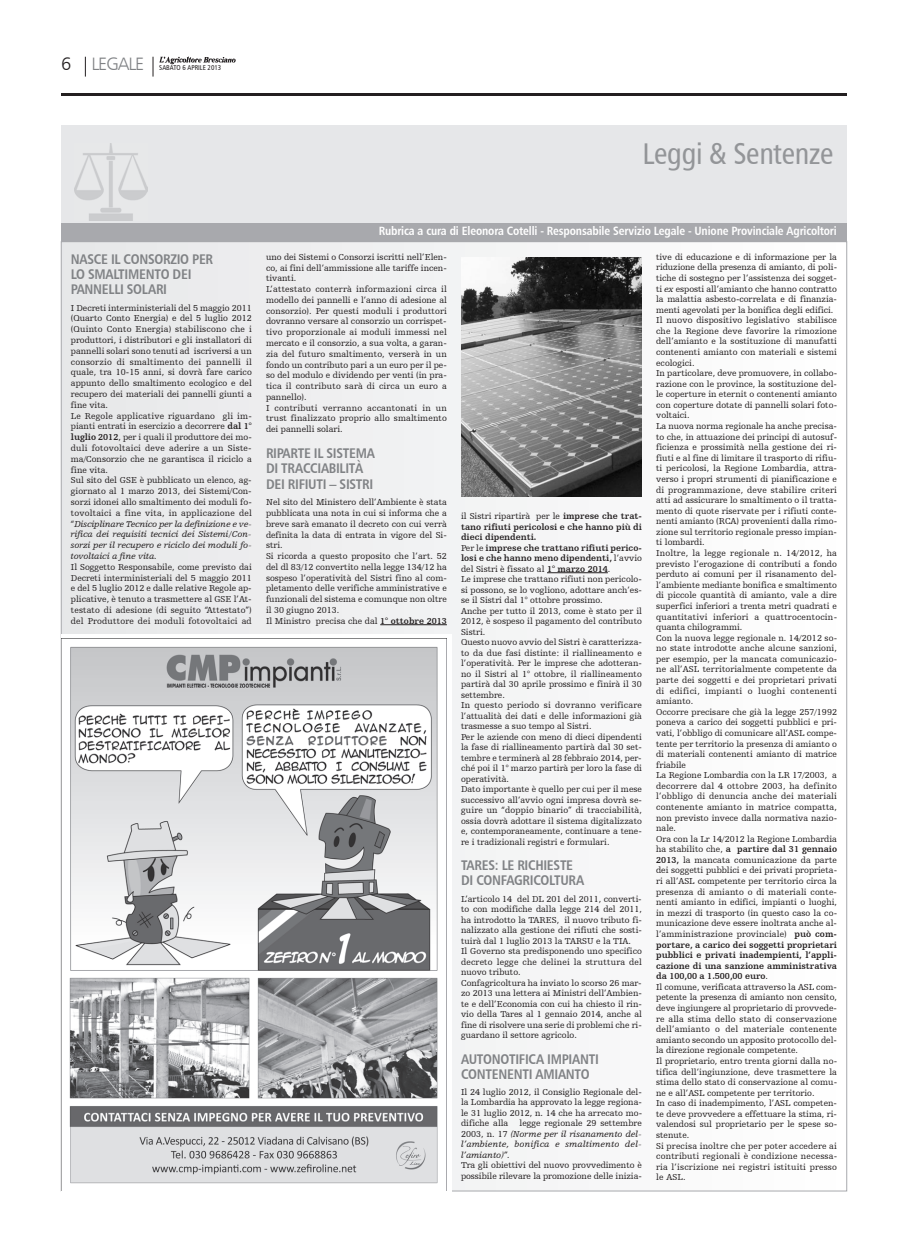
<style>
.page{position:relative;width:908px;height:1248px;background:#fff}
.page>*{position:absolute;margin:0;border:0;box-sizing:border-box;transform-origin:0 0}
.t1{font:30px "Humanist 777 BT Roman Condensed B";letter-spacing:-.01em;color:#939598}
.t2{font:18px "Humanist 777 BT Light B";letter-spacing:-.055em;color:#808285}
.t3{font:14px/15.3px "Humanist 777 BT Bold Condensed B";letter-spacing:-.02em;color:#808285}
.t4{font:12px "Humanist 777 BT Bold Condensed B";letter-spacing:-.01em;color:#fff}
.t5{font:9px/10.6px "Humanist Slabserif 712 BT";color:#231f20}
.t6{font:7px "Humanist 777 BT Roman Condensed B";color:#231f20}
.s1{color:#231f20}
.s2{font-weight:700}
.s3{font-style:italic}
</style>
<div class="page">
<hr style="left:61px;top:93px;width:785px;height:3px;background:#231f20">
<svg style="left:85px;top:57px;width:1px;height:20px"></svg>
<img style="left:159px;top:56px;width:77px;height:9px">
<svg style="left:153px;top:57px;width:1px;height:20px"></svg>
<div style="left:61px;top:242px;width:785px;height:948px;background:linear-gradient(to right,#e7e7e9,#fefefe)"></div>
<div style="left:61px;top:125px;width:785px;height:98px;background:#e6e7e9"></div>
<img style="left:74px;top:143px;width:74px;height:78px">
<div style="left:61px;top:223px;width:785px;height:18px;background:#a8a9ad"></div>
<hr style="left:380px;top:624px;width:66px;height:1px;background:#231f20">
<hr style="left:546px;top:572px;width:61px;height:1px;background:#231f20">
<img style="left:461px;top:257px;width:180px;height:239px">
<div style="left:61px;top:634px;width:390px;height:557px;background:linear-gradient(to right,#fff,#fff)"></div>
<img style="left:61px;top:638px;width:385px;height:552px">
<h2 class="t2" style="left:61px;top:53px;width:85px"><span class="s1">6</span> leGAle</h2>
<p class="t6" style="left:159px;top:63px;width:64px">SABATO 6 APRILE 2013</p>
<h1 class="t1" style="left:642px;top:135px;width:193px">Leggi &amp; Sentenze</h1>
<h3 class="t3" style="left:71px;top:251px;width:144px">NASCE IL CONSORZIO PER<br>LO SMALTIMENTO DEI<br>PANNELLI SOLARI</h3>
<p class="t5" style="left:71px;top:302px;width:182px">I Decreti interministeriali del 5 maggio 2011 (Quarto Conto Energia) e del 5 luglio 2012 (Quinto Conto Energia) stabiliscono che i produttori, i distributori e gli installatori di pannelli solari sono tenuti ad iscriversi a un consorzio di smaltimento dei pannelli il quale, tra 10-15 anni, si dovrà fare carico appunto dello smaltimento ecologico e del recupero dei materiali dei pannelli giunti a fine vita.<br>Le Regole applicative riguardano gli im&shy;pianti entrati in esercizio a decorrere <span class="s2">dal 1° luglio 2012</span>, per i quali il produttore dei mo&shy;duli fotovoltaici deve aderire a un Siste&shy;ma/Consorzio che ne garantisca il riciclo a fine vita.<br>Sul sito del GSE è pubblicato un elenco, ag&shy;giornato al 1 marzo 2013, dei Sistemi/Con&shy;sorzi idonei allo smaltimento dei moduli fo&shy;tovoltaici a fine vita, in applicazione del “<span class="s3">Disciplinare Tecnico per la definizione e ve&shy;rifica dei requisiti tecnici dei Sistemi/Con&shy;sorzi per il recupero e riciclo dei moduli fo&shy;tovoltaici a fine vita.</span></p>
<p class="t5" style="left:71px;top:561px;width:182px;text-align:justify">Il Soggetto Responsabile, come previsto dai Decreti interministeriali del 5 maggio 2011 e del 5 luglio 2012 e dalle relative Regole ap&shy;plicative, è tenuto a trasmettere al GSE l’At&shy;testato di adesione (di seguito “Attestato”) del Produttore dei moduli fotovoltaici ad</p>
<h3 class="t4" style="left:378px;top:223px;width:459px">RUBRICA A CURA DI ELEONORA COTELLI - RESPONSABILE SERVIZIO LEGALE - UNIONE PROVINCIALE AGRICOLTORI</h3>
<p class="t5" style="left:266px;top:251px;width:182px">uno dei Sistemi o Consorzi iscritti nell’Elen&shy;co, ai fini dell’ammissione alle tariffe incen&shy;tivanti.<br>L’attestato conterrà informazioni circa il modello dei pannelli e l’anno di adesione al consorzio). Per questi moduli i produttori dovranno versare al consorzio un corrispet&shy;tivo proporzionale ai moduli immessi nel mercato e il consorzio, a sua volta, a garan&shy;zia del futuro smaltimento, verserà in un fondo un contributo pari a un euro per il pe&shy;so del modulo e dividendo per venti (in pra&shy;tica il contributo sarà di circa un euro a pannello).<br>I contributi verranno accantonati in un trust finalizzato proprio allo smaltimento dei pannelli solari.</p>
<h3 class="t3" style="left:266px;top:445px;width:110px">RIPARTE IL SISTEMA<br>DI TRACCIABILITÀ<br>DEI RIFIUTI – SISTRI</h3>
<p class="t5" style="left:266px;top:496px;width:182px">Nel sito del Ministero dell’Ambiente è stata pubblicata una nota in cui si informa che a breve sarà emanato il decreto con cui verrà definita la data di entrata in vigore del Si&shy;stri.<br>Si ricorda a questo proposito che l’art. 52 del dl 83/12 convertito nella legge 134/12 ha sospeso l’operatività del Sistri fino al com&shy;pletamento delle verifiche amministrative e funzionali del sistema e comunque non oltre il 30 giugno 2013.<br>Il Ministro precisa che dal <span class="s2">1° ottobre 2013</span></p>
<p class="t5" style="left:461px;top:511px;width:182px">il Sistri ripartirà per le <span class="s2">imprese che trat&shy;tano rifiuti pericolosi e che hanno più di dieci dipendenti.<br></span>Per le <span class="s2">imprese che trattano rifiuti perico&shy;losi e che hanno meno dipendenti,</span> l’avvio del Sistri è fissato al <span class="s2">1° marzo 2014</span>.<br>Le imprese che trattano rifiuti non pericolo&shy;si possono, se lo vogliono, adottare anch’es&shy;se il Sistri dal 1° ottobre prossimo.<br>Anche per tutto il 2013, come è stato per il 2012, è sospeso il pagamento del contributo Sistri.<br>Questo nuovo avvio del Sistri è caratterizza&shy;to da due fasi distinte: il riallineamento e l’operatività. Per le imprese che adotteran&shy;no il Sistri al 1° ottobre, il riallineamento partirà dal 30 aprile prossimo e finirà il 30 settembre.<br>In questo periodo si dovranno verificare l’attualità dei dati e delle informazioni già trasmesse a suo tempo al Sistri.<br>Per le aziende con meno di dieci dipendenti la fase di riallineamento partirà dal 30 set&shy;tembre e terminerà al 28 febbraio 2014, per&shy;ché poi il 1° marzo partirà per loro la fase di operatività.<br>Dato importante è quello per cui per il mese successivo all’avvio ogni impresa dovrà se&shy;guire un “doppio binario” di tracciabilità, ossia dovrà adottare il sistema digitalizzato e, contemporaneamente, continuare a tene&shy;re i tradizionali registri e formulari.</p>
<h3 class="t3" style="left:461px;top:857px;width:125px;line-height:15px">TARES: LE RICHIESTE<br>DI CONFAGRICOLTURA</h3>
<p class="t5" style="left:461px;top:893px;width:182px">L’articolo 14 del DL 201 del 2011, converti&shy;to con modifiche dalla legge 214 del 2011, ha introdotto la TARES, il nuovo tributo fi&shy;nalizzato alla gestione dei rifiuti che sosti&shy;tuirà dal 1 luglio 2013 la TARSU e la TIA.<br>Il Governo sta predisponendo uno specifico decreto legge che delinei la struttura del nuovo tributo.<br>Confagricoltura ha inviato lo scorso 26 mar&shy;zo 2013 una lettera ai Ministri dell’Ambien&shy;te e dell’Economia con cui ha chiesto il rin&shy;vio della Tares al 1 gennaio 2014, anche al fine di risolvere una serie di problemi che ri&shy;guardano il settore agricolo.</p>
<h3 class="t3" style="left:461px;top:1050px;width:139px;line-height:15px">AUTONOTIFICA IMPIANTI<br>CONTENENTI AMIANTO</h3>
<p class="t5" style="left:461px;top:1086px;width:182px;text-align:justify">Il 24 luglio 2012, il Consiglio Regionale del&shy;la Lombardia ha approvato la legge regiona&shy;le 31 luglio 2012, n. 14 che ha arrecato mo&shy;difiche alla legge regionale 29 settembre 2003, n. 17 <span class="s3">(Norme per il risanamento del&shy;l’ambiente, bonifica e smaltimento del&shy;l’amianto)”.</span></p>
<p class="t5" style="left:461px;top:1159px;width:182px">Tra gli obiettivi del nuovo provvedimento è possibile rilevare la promozione delle inizia-</p>
<p class="t5" style="left:656px;top:251px;width:182px">tive di educazione e di informazione per la riduzione della presenza di amianto, di poli&shy;tiche di sostegno per l’assistenza dei sogget&shy;ti <span class="s3">ex</span> esposti all’amianto che hanno contratto la malattia asbesto-correlata e di finanzia&shy;menti agevolati per la bonifica degli edifici.<br>Il nuovo dispositivo legislativo stabilisce che la Regione deve favorire la rimozione dell’amianto e la sostituzione di manufatti contenenti amianto con materiali e sistemi ecologici.<br>In particolare, deve promuovere, in collabo&shy;razione con le province, la sostituzione del&shy;le coperture in eternit o contenenti amianto con coperture dotate di pannelli solari foto&shy;voltaici.<br>La nuova norma regionale ha anche precisa&shy;to che, in attuazione dei principi di autosuf&shy;ficienza e prossimità nella gestione dei ri&shy;fiuti e al fine di limitare il trasporto di rifiu&shy;ti pericolosi, la Regione Lombardia, attra&shy;verso i propri strumenti di pianificazione e di programmazione, deve stabilire criteri atti ad assicurare lo smaltimento o il tratta&shy;mento di quote riservate per i rifiuti conte&shy;nenti amianto (RCA) provenienti dalla rimo&shy;zione sul territorio regionale presso impian&shy;ti lombardi.<br>Inoltre, la legge regionale n. 14/2012, ha previsto l’erogazione di contributi a fondo perduto ai comuni per il risanamento del&shy;l’ambiente mediante bonifica e smaltimento di piccole quantità di amianto, vale a dire superfici inferiori a trenta metri quadrati e quantitativi inferiori a quattrocentocin&shy;quanta chilogrammi.<br>Con la nuova legge regionale n. 14/2012 so&shy;no state introdotte anche alcune sanzioni, per esempio, per la mancata comunicazio&shy;ne all’ASL territorialmente competente da parte dei soggetti e dei proprietari privati di edifici, impianti o luoghi contenenti amianto.<br>Occorre precisare che già la legge 257/1992 poneva a carico dei soggetti pubblici e pri&shy;vati, l’obbligo di comunicare all’ASL compe&shy;tente per territorio la presenza di amianto o di materiali contenenti amianto di matrice friabile<br>La Regione Lombardia con la LR 17/2003, a decorrere dal 4 ottobre 2003, ha definito l’obbligo di denuncia anche dei materiali contenente amianto in matrice compatta, non previsto invece dalla normativa nazio&shy;nale.<br>Ora con la Lr 14/2012 la Regione Lombardia ha stabilito che, <span class="s2">a partire dal 31 gennaio 2013,</span> la mancata comunicazione da parte dei soggetti pubblici e dei privati proprieta&shy;ri all’ASL competente per territorio circa la presenza di amianto o di materiali conte&shy;nenti amianto in edifici, impianti o luoghi, in mezzi di trasporto (in questo caso la co&shy;municazione deve essere inoltrata anche al&shy;l’amministrazione provinciale) <span class="s2">può com&shy;portare, a carico dei soggetti proprietari pubblici e privati inadempienti, l’appli&shy;cazione di una sanzione amministrativa da 100,00 a 1.500,00 euro</span>.<br>Il comune, verificata attraverso la ASL com&shy;petente la presenza di amianto non censito, deve ingiungere al proprietario di provvede&shy;re alla stima dello stato di conservazione dell’amianto o del materiale contenente amianto secondo un apposito protocollo del&shy;la direzione regionale competente.<br>Il proprietario, entro trenta giorni dalla no&shy;tifica dell’ingiunzione, deve trasmettere la stima dello stato di conservazione al comu&shy;ne e all’ASL competente per territorio.<br>In caso di inadempimento, l’ASL competen&shy;te deve provvedere a effettuare la stima, ri&shy;valendosi sul proprietario per le spese so&shy;stenute.<br>Si precisa inoltre che per poter accedere ai contributi regionali è condizione necessa&shy;ria l’iscrizione nei registri istituiti presso le ASL.</p>
</div>
